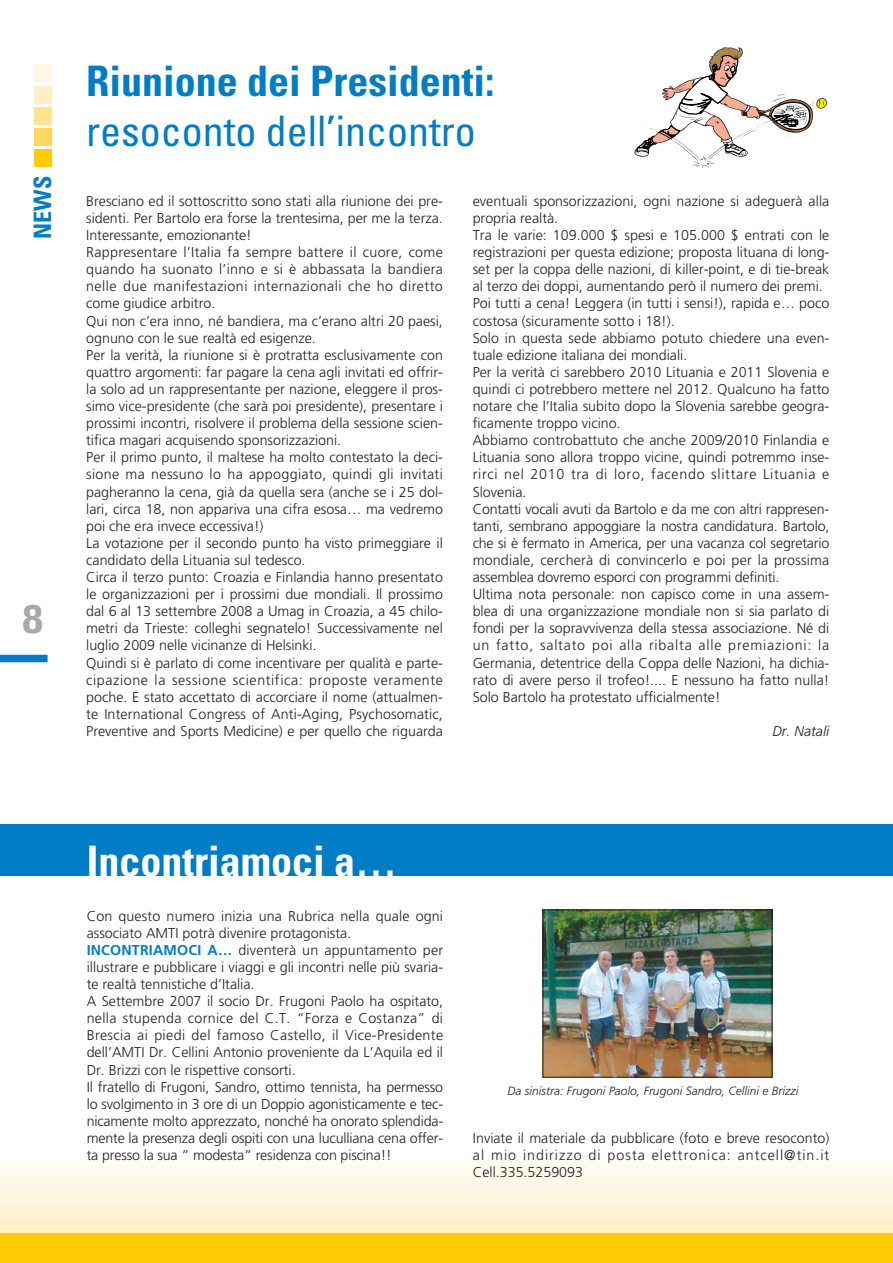
<style>
.page{position:relative;width:893px;height:1263px;background:#fff}
.page>*{position:absolute;margin:0;border:0;box-sizing:border-box;transform-origin:0 0}
.t1{font:700 condensed 42px "Univers";color:#007dc5}
.t2{font:condensed 42px "Univers";color:#007dc5}
.t3{font:700 condensed 42px "Univers";color:#fff}
.t4{font:700 condensed 37.5px "Helvetica";color:#a7a9ac;scale:1.2 1}
.t5{font:700 condensed 24px "Univers";color:#007dc5}
.t6{font:300 14.25px/17.1px "Frutiger";color:#231f20}
.t7{font:italic 300 14.25px "Frutiger";color:#231f20}
.t8{font:italic 300 12px "Frutiger";color:#231f20}
.s1{font-weight:700;color:#007dc5}
</style>
<div class="page">
<hr style="left:1px;top:1229px;width:891px;height:4px;background:#ffedc1">
<hr style="left:1px;top:1228px;width:891px;height:4px;background:#ffefcc">
<hr style="left:1px;top:1225px;width:891px;height:4px;background:#ffeec4">
<hr style="left:1px;top:1222px;width:891px;height:3px;background:#ffefc6">
<hr style="left:1px;top:1218px;width:891px;height:4px;background:#ffefc9">
<hr style="left:1px;top:1216px;width:891px;height:4px;background:#fff2d4">
<hr style="left:1px;top:1213px;width:891px;height:4px;background:#fff0cd">
<hr style="left:1px;top:1212px;width:891px;height:4px;background:#fff2d6">
<hr style="left:1px;top:1210px;width:891px;height:4px;background:#fff1d0">
<hr style="left:1px;top:1207px;width:891px;height:3px;background:#fff2d2">
<hr style="left:1px;top:1203px;width:891px;height:4px;background:#fff3d4">
<hr style="left:1px;top:1199px;width:891px;height:4px;background:#fff4d8">
<hr style="left:1px;top:1198px;width:891px;height:4px;background:#fff6df">
<hr style="left:1px;top:1194px;width:891px;height:4px;background:#fff5dc">
<hr style="left:1px;top:1191px;width:891px;height:3px;background:#fff5de">
<hr style="left:1px;top:1187px;width:891px;height:4px;background:#fff6e1">
<hr style="left:1px;top:1183px;width:891px;height:4px;background:#fff7e4">
<hr style="left:1px;top:1179px;width:891px;height:4px;background:#fff7e7">
<hr style="left:1px;top:1176px;width:891px;height:3px;background:#fff8ea">
<hr style="left:1px;top:1172px;width:891px;height:4px;background:#fffaed">
<hr style="left:1px;top:1168px;width:891px;height:4px;background:#fffaf0">
<hr style="left:1px;top:1164px;width:891px;height:4px;background:#fffbf4">
<hr style="left:1px;top:1161px;width:891px;height:3px;background:#fffdf7">
<hr style="left:1px;top:1158px;width:891px;height:3px;background:#fffdfa">
<div style="left:34px;top:150px;width:17px;height:17px;background:#ffcb04"></div>
<div style="left:34px;top:129px;width:17px;height:17px;background:#ffd65c"></div>
<div style="left:34px;top:107px;width:17px;height:17px;background:#ffe292"></div>
<div style="left:34px;top:86px;width:17px;height:17px;background:#ffeec6"></div>
<div style="left:34px;top:65px;width:17px;height:17px;background:#fff7e5"></div>
<div style="left:0;top:1233px;width:892px;height:30px;background:#ffcb04"></div>
<div style="left:0;top:655px;width:48px;height:7px;background:#007dc5"></div>
<div style="left:0;top:824px;width:892px;height:52px;background:#007dc5"></div>
<img style="left:544px;top:912px;width:226px;height:164px">
<div style="left:542px;top:910px;width:230px;height:168px;border:1px solid #231f20"></div>
<svg style="left:634px;top:47px;width:193px;height:122px"></svg>
<h3 class="t5" style="left:34px;top:239px;width:64px;rotate:-90deg">NEWS</h3>
<h2 class="t4" style="left:21px;top:605px;width:20px">8</h2>
<h1 class="t1" style="left:86px;top:66px;width:410px">Riunione dei Presidenti:</h1>
<h1 class="t2" style="left:86px;top:116px;width:391px">resoconto dell’incontro</h1>
<p class="t6" style="left:86px;top:193px;width:358px">Bresciano ed il sottoscritto sono stati alla riunione dei pre&shy;sidenti. Per Bartolo era forse la trentesima, per me la terza.<br>Interessante, emozionante!<br>Rappresentare l’Italia fa sempre battere il cuore, come quando ha suonato l’inno e si è abbassata la bandiera nelle due manifestazioni internazionali che ho diretto come giudice arbitro.<br>Qui non c’era inno, né bandiera, ma c’erano altri 20 paesi, ognuno con le sue realtà ed esigenze.<br>Per la verità, la riunione si è protratta esclusivamente con quattro argomenti: far pagare la cena agli invitati ed offrir&shy;la solo ad un rappresentante per nazione, eleggere il pros&shy;simo vice-presidente (che sarà poi presidente), presentare i prossimi incontri, risolvere il problema della sessione scien&shy;tifica magari acquisendo sponsorizzazioni.<br>Per il primo punto, il maltese ha molto contestato la deci&shy;sione ma nessuno lo ha appoggiato, quindi gli invitati pagheranno la cena, già da quella sera (anche se i 25 dol&shy;lari, circa 18, non appariva una cifra esosa… ma vedremo poi che era invece eccessiva!)<br>La votazione per il secondo punto ha visto primeggiare il candidato della Lituania sul tedesco.<br>Circa il terzo punto: Croazia e Finlandia hanno presentato le organizzazioni per i prossimi due mondiali. Il prossimo dal 6 al 13 settembre 2008 a Umag in Croazia, a 45 chilo&shy;metri da Trieste: colleghi segnatelo! Successivamente nel luglio 2009 nelle vicinanze di Helsinki.<br>Quindi si è parlato di come incentivare per qualità e parte&shy;cipazione la sessione scientifica: proposte veramente poche. E stato accettato di accorciare il nome (attualmen&shy;te International Congress of Anti-Aging, Psychosomatic, Preventive and Sports Medicine) e per quello che riguarda</p>
<p class="t6" style="left:472px;top:193px;width:358px">eventuali sponsorizzazioni, ogni nazione si adeguerà alla propria realtà.<br>Tra le varie: 109.000 $ spesi e 105.000 $ entrati con le registrazioni per questa edizione; proposta lituana di long&shy;set per la coppa delle nazioni, di killer-point, e di tie-break al terzo dei doppi, aumentando però il numero dei premi.<br>Poi tutti a cena! Leggera (in tutti i sensi!), rapida e… poco costosa (sicuramente sotto i 18!).<br>Solo in questa sede abbiamo potuto chiedere una even&shy;tuale edizione italiana dei mondiali.<br>Per la verità ci sarebbero 2010 Lituania e 2011 Slovenia e quindi ci potrebbero mettere nel 2012. Qualcuno ha fatto notare che l’Italia subito dopo la Slovenia sarebbe geogra&shy;ficamente troppo vicino.<br>Abbiamo controbattuto che anche 2009/2010 Finlandia e Lituania sono allora troppo vicine, quindi potremmo inse&shy;rirci nel 2010 tra di loro, facendo slittare Lituania e Slovenia.<br>Contatti vocali avuti da Bartolo e da me con altri rappresen&shy;tanti, sembrano appoggiare la nostra candidatura. Bartolo, che si è fermato in America, per una vacanza col segretario mondiale, cercherà di convincerlo e poi per la prossima assemblea dovremo esporci con programmi definiti.<br>Ultima nota personale: non capisco come in una assem&shy;blea di una organizzazione mondiale non si sia parlato di fondi per la sopravvivenza della stessa associazione. Né di un fatto, saltato poi alla ribalta alle premiazioni: la Germania, detentrice della Coppa delle Nazioni, ha dichia&shy;rato di avere perso il trofeo!.... E nessuno ha fatto nulla!<br>Solo Bartolo ha protestato ufficialmente!</p>
<p class="t7" style="left:772px;top:725px;width:58px">Dr. Natali</p>
<h1 class="t3" style="left:87px;top:846px;width:312px">Incontriamoci a…</h1>
<p class="t6" style="left:87px;top:908px;width:358px">Con questo numero inizia una Rubrica nella quale ogni associato AMTI potrà divenire protagonista.<br><span class="s1">INCONTRIAMOCI A…</span> diventerà un appuntamento per illustrare e pubblicare i viaggi e gli incontri nelle più svaria&shy;te realtà tennistiche d’Italia.<br>A Settembre 2007 il socio Dr. Frugoni Paolo ha ospitato, nella stupenda cornice del C.T. “Forza e Costanza” di Brescia ai piedi del famoso Castello, il Vice-Presidente dell’AMTI Dr. Cellini Antonio proveniente da L’Aquila ed il Dr. Brizzi con le rispettive consorti.<br>Il fratello di Frugoni, Sandro, ottimo tennista, ha permesso lo svolgimento in 3 ore di un Doppio agonisticamente e tec&shy;nicamente molto apprezzato, nonché ha onorato splendida&shy;mente la presenza degli ospiti con una luculliana cena offer&shy;ta presso la sua “ modesta” residenza con piscina!!</p>
<p class="t8" style="left:507px;top:1086px;width:292px">Da sinistra: Frugoni Paolo, Frugoni Sandro, Cellini e Brizzi</p>
<p class="t6" style="left:473px;top:1131px;width:358px;text-align:justify">Inviate il materiale da pubblicare (foto e breve resoconto) al mio indirizzo di posta elettronica: antcell@tin.it Cell.335.5259093</p>
</div>
